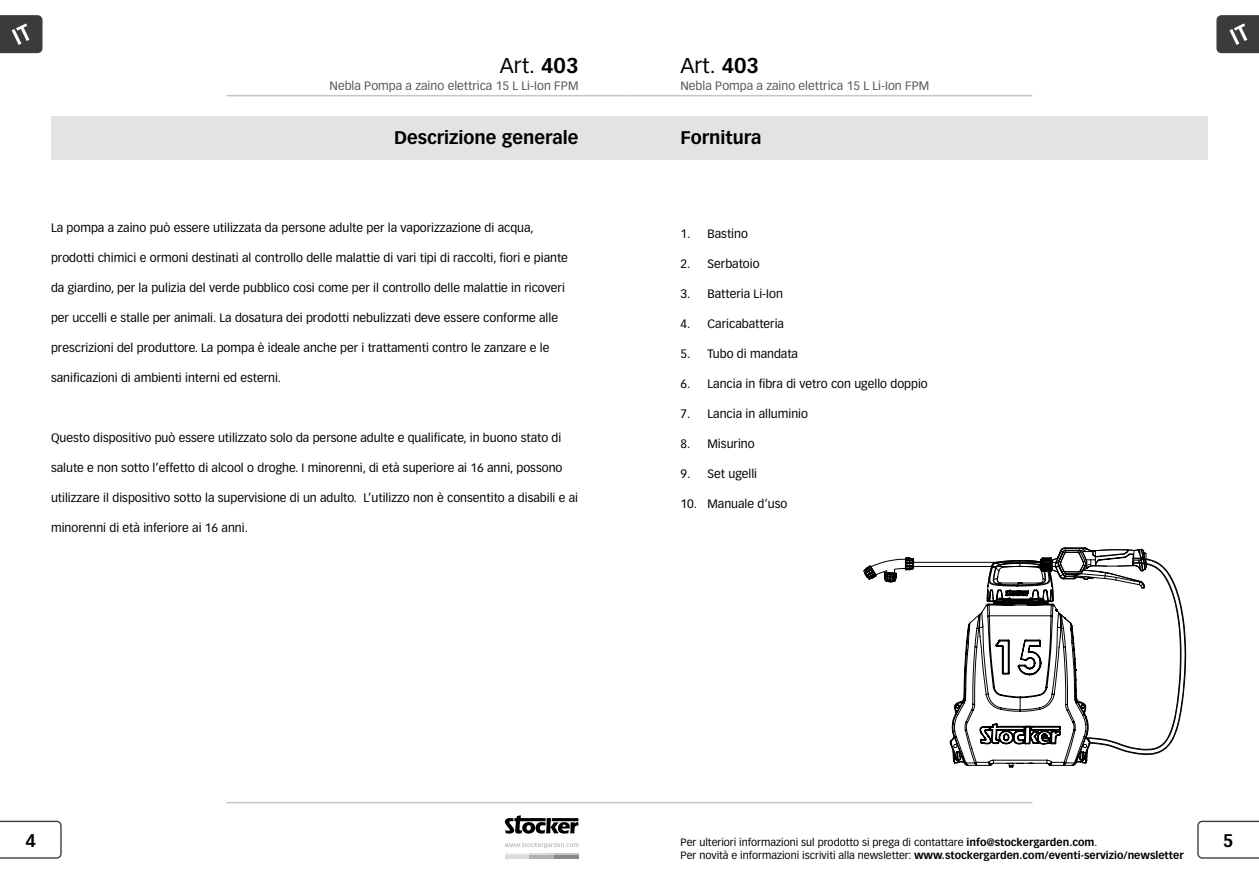
<style>
.page{position:relative;width:1259px;height:893px;background:#fff}
.page>*{position:absolute;margin:0;border:0;box-sizing:border-box;transform-origin:0 0}
.t1{font:21px "Vectora LT Std";color:#000}
.t2{font:700 18px "Vectora LT Std";color:#000}
.t3{font:12px "Vectora LT Std";color:#000}
.t4{font:12px "Vectora LT Std";color:#565656}
.t5{font:700 10.5px "Vectora LT Std";color:#000}
.t6{font:10.5px "Vectora LT Std";color:#000}
.s1{font-weight:700}
.s2{font-weight:400}
</style>
<div class="page">
<hr style="left:226px;top:802px;width:403px;height:1px;background:#c5c6c6">
<hr style="left:629px;top:802px;width:403px;height:1px;background:#c5c6c6">
<svg style="left:1197px;top:821px;width:62px;height:38px"></svg>
<svg style="left:0;top:821px;width:62px;height:38px"></svg>
<svg style="left:505px;top:815px;width:73px;height:19px"></svg>
<svg style="left:505px;top:842px;width:73px;height:6px"></svg>
<hr style="left:505px;top:853px;width:24px;height:2px;background:#ececed">
<hr style="left:529px;top:853px;width:25px;height:2px;background:#dadada">
<hr style="left:554px;top:853px;width:24px;height:2px;background:#c5c6c6">
<hr style="left:505px;top:855px;width:24px;height:4px;background:#dadada">
<hr style="left:529px;top:855px;width:25px;height:4px;background:#b1b2b3">
<hr style="left:554px;top:855px;width:24px;height:4px;background:#878786">
<hr style="left:226px;top:95px;width:403px;height:1px;background:#c5c6c6">
<hr style="left:629px;top:95px;width:403px;height:1px;background:#c5c6c6">
<svg style="left:1216px;top:15px;width:43px;height:38px"></svg>
<svg style="left:0;top:15px;width:43px;height:38px"></svg>
<div style="left:629px;top:116px;width:579px;height:44px;background:#e3e3e3"></div>
<div style="left:51px;top:116px;width:578px;height:44px;background:#e3e3e3"></div>
<svg style="left:863px;top:547px;width:323px;height:257px"></svg>
<h1 class="t1" style="left:500px;top:53px;width:80px">Art. <span class="s1">403</span></h1>
<p class="t4" style="left:329px;top:79px;width:250px">Nebla Pompa a zaino elettrica 15 L Li-Ion FPM</p>
<h1 class="t1" style="left:680px;top:53px;width:80px">Art. <span class="s1">403</span></h1>
<p class="t4" style="left:680px;top:79px;width:250px">Nebla Pompa a zaino elettrica 15 L Li-Ion FPM</p>
<h2 class="t2" style="left:394px;top:126px;width:186px">Descrizione generale</h2>
<h2 class="t2" style="left:680px;top:126px;width:82px">Fornitura</h2>
<p class="t3" style="left:51px;top:221px;width:484px">La pompa a zaino può essere utilizzata da persone adulte per la vaporizzazione di acqua,</p>
<p class="t3" style="left:51px;top:251px;width:518px">prodotti chimici e ormoni destinati al controllo delle malattie di vari tipi di raccolti, fiori e piante</p>
<p class="t3" style="left:51px;top:281px;width:515px">da giardino, per la pulizia del verde pubblico cosi come per il controllo delle malattie in ricoveri</p>
<p class="t3" style="left:51px;top:311px;width:508px">per uccelli e stalle per animali. La dosatura dei prodotti nebulizzati deve essere conforme alle</p>
<p class="t3" style="left:51px;top:341px;width:500px">prescrizioni del produttore. La pompa è ideale anche per i trattamenti contro le zanzare e le</p>
<p class="t3" style="left:51px;top:371px;width:232px">sanificazioni di ambienti interni ed esterni.</p>
<p class="t3" style="left:51px;top:431px;width:512px">Questo dispositivo può essere utilizzato solo da persone adulte e qualificate, in buono stato di</p>
<p class="t3" style="left:51px;top:461px;width:513px">salute e non sotto l’effetto di alcool o droghe. I minorenni, di età superiore ai 16 anni, possono</p>
<p class="t3" style="left:51px;top:491px;width:529px">utilizzare il dispositivo sotto la supervisione di un adulto. L’utilizzo non è consentito a disabili e ai</p>
<p class="t3" style="left:51px;top:521px;width:199px">minorenni di età inferiore ai 16 anni.</p>
<p class="t3" style="left:680px;top:226px;width:69px">1. Bastino</p>
<p class="t3" style="left:680px;top:256px;width:81px">2. Serbatoio</p>
<p class="t3" style="left:680px;top:286px;width:104px">3. Batteria Li-Ion</p>
<p class="t3" style="left:680px;top:316px;width:105px">4. Caricabatteria</p>
<p class="t3" style="left:680px;top:346px;width:119px">5. Tubo di mandata</p>
<p class="t3" style="left:680px;top:376px;width:249px">6. Lancia in fibra di vetro con ugello doppio</p>
<p class="t3" style="left:680px;top:406px;width:129px">7. Lancia in alluminio</p>
<p class="t3" style="left:680px;top:436px;width:76px">8. Misurino</p>
<p class="t3" style="left:680px;top:466px;width:78px">9. Set ugelli</p>
<p class="t3" style="left:680px;top:496px;width:108px">10. Manuale d‘uso</p>
<h2 class="t2" style="left:25px;top:829px;width:12px">4</h2>
<p class="t6" style="left:680px;top:836px;width:418px">Per ulteriori informazioni sul prodotto si prega di contattare <span class="s1">info@stockergarden.com</span>.</p>
<h2 class="t2" style="left:1222px;top:829px;width:12px">5</h2>
<p class="t5" style="left:680px;top:849px;width:504px"><span class="s2">Per novità e informazioni iscriviti alla newsletter:</span> www.stockergarden.com/eventi-servizio/newsletter</p>
</div>
